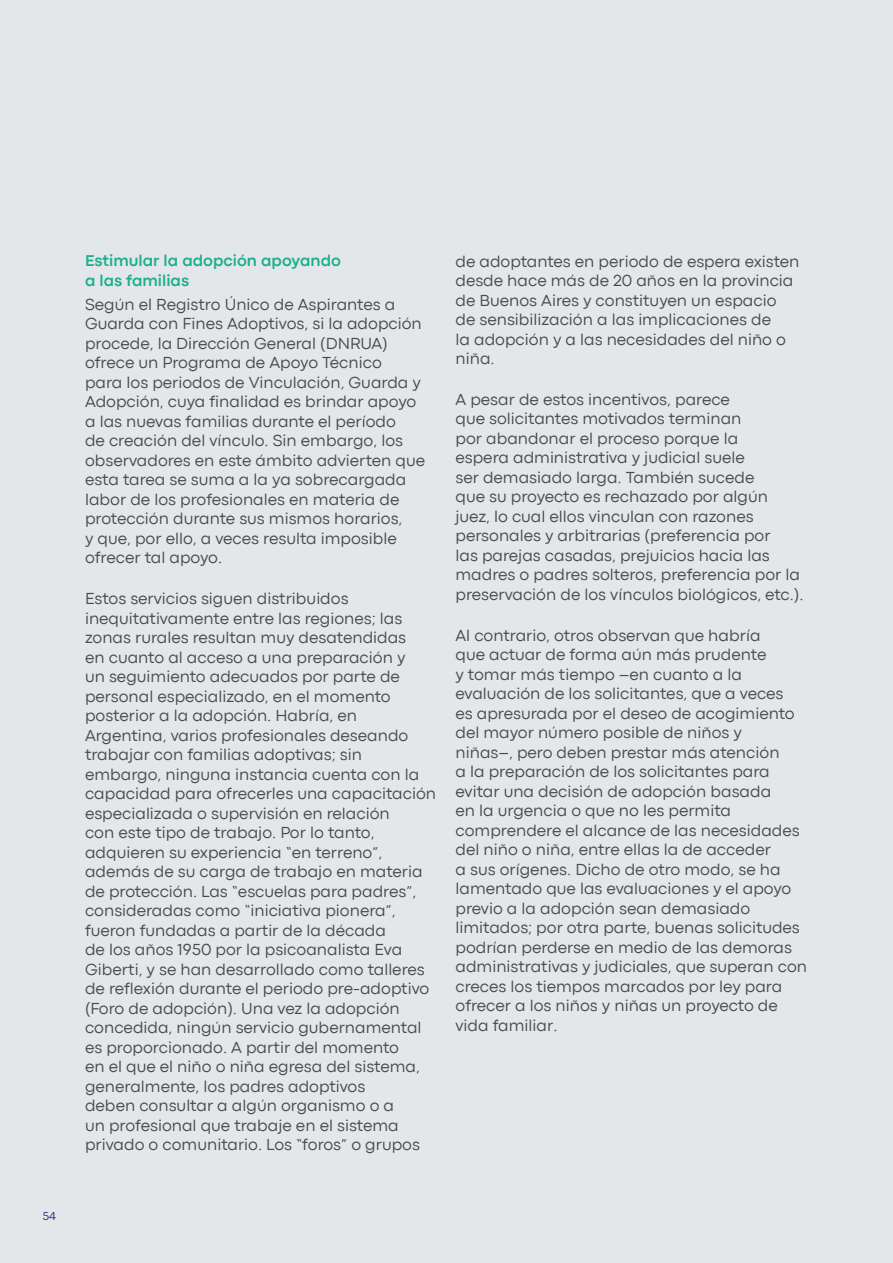
<style>
.page{position:relative;width:893px;height:1263px;background:#e4e7e9}
.page>*{position:absolute;margin:0;border:0;box-sizing:border-box;transform-origin:0 0}
.t1{font:16.5px/19.5px "Codec Pro News";color:#4a4a49}
.t2{font:700 16.5px/19.5px "Codec Pro";color:#1daf8e}
.t3{font:12px "Codec Pro News";color:#283583}
</style>
<div class="page">
<p class="t3" style="left:43px;top:1209px;width:15px">54</p>
<p class="t2" style="left:85px;top:251px;width:257px">Estimular la adopción apoyando a las familias</p>
<p class="t1" style="left:85px;top:294px;width:342px">Según el Registro Único de Aspirantes a Guarda con Fines Adoptivos, si la adopción procede, la Dirección General (DNRUA) ofrece un Programa de Apoyo Técnico<br>para los periodos de Vinculación, Guarda y Adopción, cuya finalidad es brindar apoyo a las nuevas familias durante el período<br>de creación del vínculo. Sin embargo, los observadores en este ámbito advierten que esta tarea se suma a la ya sobrecargada labor de los profesionales en materia de protección durante sus mismos horarios,<br>y que, por ello, a veces resulta imposible ofrecer tal apoyo.</p>
<p class="t1" style="left:85px;top:589px;width:353px">Estos servicios siguen distribuidos inequitativamente entre las regiones; las zonas rurales resultan muy desatendidas<br>en cuanto al acceso a una preparación y<br>un seguimiento adecuados por parte de personal especializado, en el momento posterior a la adopción. Habría, en Argentina, varios profesionales deseando trabajar con familias adoptivas; sin embargo, ninguna instancia cuenta con la capacidad para ofrecerles una capacitación especializada o supervisión en relación<br>con este tipo de trabajo. Por lo tanto, adquieren su experiencia “en terreno”, además de su carga de trabajo en materia de protección. Las “escuelas para padres”, consideradas como “iniciativa pionera”, fueron fundadas a partir de la década<br>de los años 1950 por la psicoanalista Eva Giberti, y se han desarrollado como talleres de reflexión durante el periodo pre-adoptivo (Foro de adopción). Una vez la adopción concedida, ningún servicio gubernamental es proporcionado. A partir del momento<br>en el que el niño o niña egresa del sistema, generalmente, los padres adoptivos<br>deben consultar a algún organismo o a<br>un profesional que trabaje en el sistema privado o comunitario. Los “foros” o grupos</p>
<p class="t1" style="left:455px;top:251px;width:346px">de adoptantes en periodo de espera existen desde hace más de 20 años en la provincia de Buenos Aires y constituyen un espacio de sensibilización a las implicaciones de<br>la adopción y a las necesidades del niño o niña.</p>
<p class="t1" style="left:455px;top:389px;width:350px">A pesar de estos incentivos, parece<br>que solicitantes motivados terminan<br>por abandonar el proceso porque la<br>espera administrativa y judicial suele<br>ser demasiado larga. También sucede<br>que su proyecto es rechazado por algún juez, lo cual ellos vinculan con razones personales y arbitrarias (preferencia por<br>las parejas casadas, prejuicios hacia las madres o padres solteros, preferencia por la preservación de los vínculos biológicos, etc.).</p>
<p class="t1" style="left:455px;top:625px;width:353px">Al contrario, otros observan que habría<br>que actuar de forma aún más prudente<br>y tomar más tiempo –en cuanto a la evaluación de los solicitantes, que a veces<br>es apresurada por el deseo de acogimiento del mayor número posible de niños y<br>niñas–, pero deben prestar más atención<br>a la preparación de los solicitantes para evitar una decisión de adopción basada<br>en la urgencia o que no les permita comprendere el alcance de las necesidades del niño o niña, entre ellas la de acceder<br>a sus orígenes. Dicho de otro modo, se ha lamentado que las evaluaciones y el apoyo previo a la adopción sean demasiado limitados; por otra parte, buenas solicitudes podrían perderse en medio de las demoras administrativas y judiciales, que superan con creces los tiempos marcados por ley para ofrecer a los niños y niñas un proyecto de vida familiar.</p>
</div>
